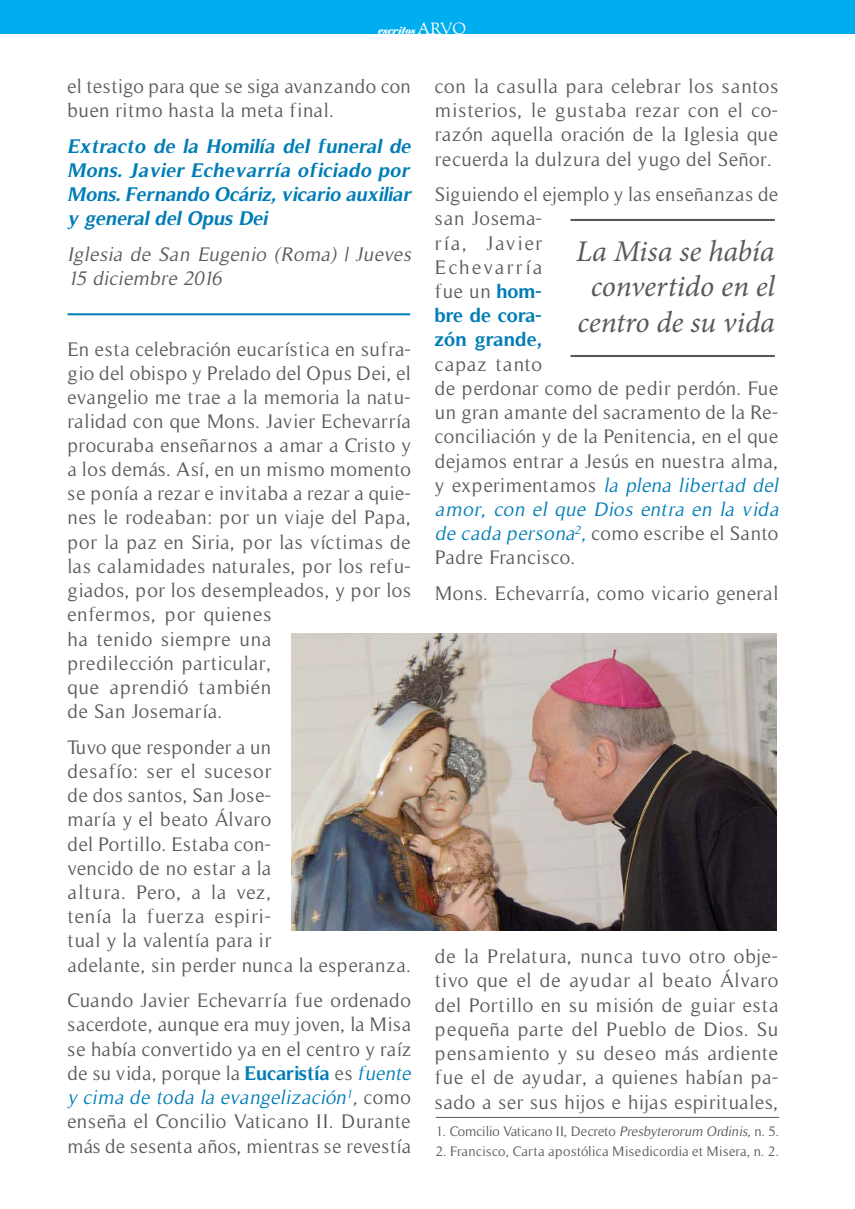
<style>
.page{position:relative;width:855px;height:1209px;background:#fff}
.page>*{position:absolute;margin:0;border:0;box-sizing:border-box;transform-origin:0 0}
.t1{font:italic 30px/35.8px "Minion Pro";letter-spacing:-.005em;color:#58595b;text-align:center}
.t2{font:20px/24.2px "Timeless";letter-spacing:.03em;color:#58595b}
.t3{font:italic 700 20px/24.2px "Timeless";color:#007db6;text-align:justify}
.t4{font:italic 20px/24.2px "Timeless";color:#58595b}
.t5{font:14px "Timeless";letter-spacing:.01em;color:#58595b}
.t6{font:italic 10px "Elephant";color:#fff}
.s1{font-family:"OFL Goudy St M";font-style:normal;font-size:16px}
.s2{font-weight:700;color:#007db6}
.s3{font-style:italic;color:#007db6}
.s4{font-style:italic}
</style>
<div class="page">
<div style="left:0;top:0;width:854px;height:34px;background:#00aeef"></div>
<hr style="left:570px;top:219px;width:204px;height:2px;background:#58595b">
<hr style="left:570px;top:355px;width:204px;height:2px;background:#58595b">
<img style="left:291px;top:633px;width:485px;height:297px">
<hr style="left:435px;top:1116px;width:344px;height:1px;background:#58595b">
<hr style="left:68px;top:313px;width:342px;height:2px;background:#007db6">
<p class="t6" style="left:378px;top:24px;width:89px">escritos <span class="s1">ARVO</span></p>
<p class="t2" style="left:68px;top:74px;width:345px">el testigo para que se siga avanzando con buen ritmo hasta la meta final.</p>
<p class="t3" style="left:68px;top:133px;width:349px">Extracto de la Homilía del funeral de Mons. Javier Echevarría oficiado por Mons.Fernando Ocáriz,vicario auxiliar y general del Opus Dei</p>
<p class="t4" style="left:68px;top:242px;width:348px">Iglesia de San Eugenio (Roma) | Jueves<br>15 diciembre 2016</p>
<p class="t2" style="left:68px;top:336px;width:345px">En esta celebración eucarística en sufra&shy;gio del obispo y Prelado del Opus Dei, el evangelio me trae a la memoria la natu&shy;ralidad con que Mons. Javier Echevarría procuraba enseñarnos a amar a Cristo y a los demás. Así, en un mismo momento se ponía a rezar e invitaba a rezar a quie&shy;nes le rodeaban: por un viaje del Papa, por la paz en Siria, por las víctimas de las calamidades naturales, por los refu&shy;giados, por los desempleados, y por los enfermos, por quienes<br>ha tenido siempre una<br>predilección particular,<br>que aprendió también<br>de San Josemaría.</p>
<p class="t2" style="left:68px;top:734px;width:345px">Tuvo que responder a un<br>desafío: ser el sucesor<br>de dos santos, San Jose-<br>maría y el beato Álvaro<br>del Portillo. Estaba con-<br>vencido de no estar a la<br>altura. Pero, a la vez,<br>tenía la fuerza espiri-<br>tual y la valentía para ir<br>adelante, sin perder nunca la esperanza.</p>
<p class="t2" style="left:68px;top:987px;width:349px">Cuando Javier Echevarría fue ordenado sacerdote, aunque era muy joven, la Misa se había convertido ya en el centro y raíz de su vida, porque la <span class="s2">Eucaristía</span> es <span class="s3">fuente y cima de toda la evangelización</span><sup>1</sup><span class="s4">,</span> c o m o enseña el Concilio Vaticano II. Durante más de sesenta años, mientras se revestía</p>
<p class="t2" style="left:435px;top:74px;width:345px;text-align:justify">con la casulla para celebrar los santos misterios, le gustaba rezar con el co&shy;razón aquella oración de la Iglesia que recuerda la dulzura del yugo del Señor.</p>
<p class="t2" style="left:435px;top:182px;width:345px">Siguiendo el ejemplo y las enseñanzas de san Josema-<br>ría, Javier<br>Echevarría<br>fue un <span class="s2">hom-<br>bre de cora-<br>zón grande,</span></p>
<p class="t2" style="left:435px;top:351px;width:349px">capaz tanto<br>de perdonar como de pedir perdón. Fue un gran amante del sacramento de la Re&shy;conciliación y de la Penitencia, en el que dejamos entrar a Jesús en nuestra alma, y ex p er i m ent a m o s <span class="s3">la plena libertad del amor, con el que Dios entra en la vida de cada persona</span><sup>2</sup><span class="s3">,</span> como escribe el Santo Padre Francisco.</p>
<p class="t2" style="left:435px;top:580px;width:345px">Mons. Echevarría, como vicario general</p>
<h1 class="t1" style="left:576px;top:236px;width:200px">La Misa se había convertido en el centro de su vida</h1>
<p class="t2" style="left:435px;top:943px;width:345px;text-align:justify">de la Prelatura, nunca tuvo otro obje&shy;tivo que el de ayudar al beato Álvaro del Portillo en su misión de guiar esta pequeña parte del Pueblo de Dios. Su pensamiento y su deseo más ardiente fue el de ayudar, a quienes habían pa&shy;sado a ser sus hijos e hijas espirituales,</p>
<p class="t5" style="left:435px;top:1123px;width:345px">1. Comcilio Vaticano II, Decreto <span class="s4">Presbyterorum Ordinis,</span>n. 5.</p>
<p class="t5" style="left:435px;top:1143px;width:345px">2. Francisco, Carta apostólica Misedicordia et Misera, n. 2.</p>
</div>
